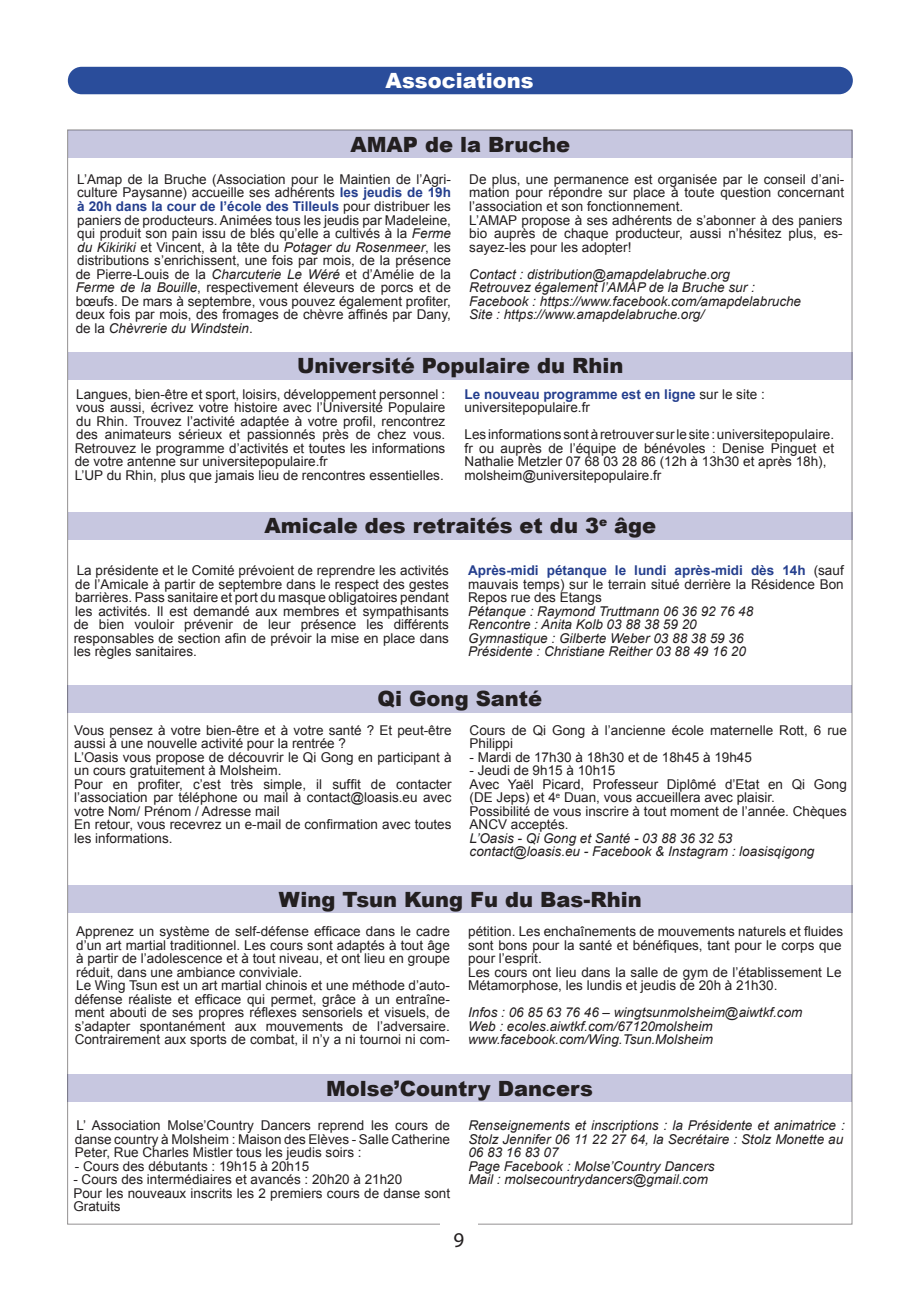
<style>
.page{position:relative;width:919px;height:1289px;background:#fff}
.page>*{position:absolute;margin:0;border:0;box-sizing:border-box;transform-origin:0 0}
.t1{font:900 21px "Arial";color:#231f20}
.t2{font:900 21px "Arial";color:#fff}
.t3{font:21px "Myriad Pro";color:#231f20}
.t4{font:13.5px/13.5px "Arial";color:#231f20}
.t5{font:italic 13.5px/13.5px "Arial";color:#231f20}
.s1{font-weight:700;color:#253f8e}
.s2{font-style:italic}
</style>
<div class="page">
<div style="left:68px;top:67px;width:784px;height:27px;background:#2a4d9b;border-radius:14px"></div>
<div style="left:68px;top:131px;width:784px;height:27px;background:#c7c7e0"></div>
<div style="left:67px;top:685px;width:785px;height:27px;background:#c7c7e0"></div>
<div style="left:68px;top:885px;width:784px;height:28px;background:#c7c7e0"></div>
<div style="left:68px;top:352px;width:784px;height:27px;background:#c7c7e0"></div>
<div style="left:68px;top:512px;width:784px;height:27px;background:#c7c7e0"></div>
<div style="left:67px;top:1074px;width:784px;height:28px;background:#c7c7e0"></div>
<h1 class="t2" style="left:385px;top:65px;width:149px">Associations</h1>
<h1 class="t1" style="left:350px;top:129px;width:221px">AMAP de la Bruche</h1>
<p class="t4" style="left:76px;top:172px;width:377px;text-align:justify">L’Amap de la Bruche (Association pour le Maintien de l’Agri&shy;culture Paysanne) accueille ses adhérents <span class="s1">les jeudis de 19h à 20h dans la cour de l’école des Tilleuls</span> pour distribuer les paniers de producteurs. Animées tous les jeudis par Madeleine, qui produit son pain issu de blés qu’elle a cultivés à la <span class="s2">Ferme du Kikiriki</span> et Vincent, à la tête du <span class="s2">Potager du Rosenmeer</span>, les distributions s’enrichissent, une fois par mois, de la présence de Pierre-Louis de la <span class="s2">Charcuterie Le Wéré</span> et d’Amélie de la <span class="s2">Ferme de la Bouille</span>, respectivement éleveurs de porcs et de bœufs. De mars à septembre, vous pouvez également profiter, deux fois par mois, des fromages de chèvre affinés par Dany, de la <span class="s2">Chèvrerie du Windstein</span>.</p>
<p class="t4" style="left:469px;top:172px;width:376px">De plus, une permanence est organisée par le conseil d’ani&shy;mation pour répondre sur place à toute question concernant l’association et son fonctionnement.<br>L’AMAP propose à ses adhérents de s’abonner à des paniers bio auprès de chaque producteur, aussi n’hésitez plus, es&shy;sayez-les pour les adopter!</p>
<p class="t5" style="left:469px;top:267px;width:333px">Contact : distribution@amapdelabruche.org<br>Retrouvez également l’AMAP de la Bruche sur :<br>Facebook : https://www.facebook.com/amapdelabruche Site : https://www.amapdelabruche.org/</p>
<h1 class="t1" style="left:297px;top:350px;width:328px">Université Populaire du Rhin</h1>
<p class="t4" style="left:75px;top:387px;width:372px">Langues, bien-être et sport, loisirs, développement personnel : vous aussi, écrivez votre histoire avec l’Université Populaire du Rhin. Trouvez l’activité adaptée à votre profil, rencontrez des animateurs sérieux et passionnés près de chez vous.<br>Retrouvez le programme d’activités et toutes les informations de votre antenne sur universitepopulaire.fr<br>L’UP du Rhin, plus que jamais lieu de rencontres essentielles.</p>
<p class="t4" style="left:464px;top:387px;width:302px"><span class="s1">Le nouveau programme est en ligne</span> sur le site : universitepopulaire.fr</p>
<p class="t4" style="left:464px;top:428px;width:371px">Les informations sont à retrouver sur le site : universitepopulaire. fr ou auprès de l’équipe de bénévoles : Denise Pinguet et Nathalie Metzler 07 68 03 28 86 (12h à 13h30 et après 18h), molsheim@universitepopulaire.fr</p>
<h1 class="t1" style="left:264px;top:510px;width:393px">Amicale des retraités et du 3<sup>e</sup> âge</h1>
<p class="t4" style="left:74px;top:563px;width:377px;text-align:justify">La présidente et le Comité prévoient de reprendre les activités de l’Amicale à partir de septembre dans le respect des gestes barrières. Pass sanitaire et port du masque obligatoires pendant les activités. Il est demandé aux membres et sympathisants de bien vouloir prévenir de leur présence les différents responsables de section afin de prévoir la mise en place dans les règles sanitaires.</p>
<p class="t4" style="left:468px;top:563px;width:377px;text-align:justify"><span class="s1">Après-midi pétanque le lundi après-midi dès 14h</span> (sauf mauvais temps) sur le terrain situé derrière la Résidence Bon Repos rue des Etangs</p>
<p class="t5" style="left:468px;top:604px;width:286px">Pétanque : Raymond Truttmann 06 36 92 76 48<br>Rencontre : Anita Kolb 03 88 38 59 20<br>Gymnastique : Gilberte Weber 03 88 38 59 36<br>Présidente : Christiane Reither 03 88 49 16 20</p>
<h1 class="t1" style="left:377px;top:683px;width:166px">Qi Gong Santé</h1>
<p class="t4" style="left:74px;top:723px;width:379px">Vous pensez à votre bien-être et à votre santé ? Et peut-être aussi à une nouvelle activité pour la rentrée ?<br>L’Oasis vous propose de découvrir le Qi Gong en participant à un cours gratuitement à Molsheim.<br>Pour en profiter, c’est très simple, il suffit de contacter l’association par téléphone ou mail à contact@loasis.eu avec votre Nom/ Prénom / Adresse mail<br>En retour, vous recevrez un e-mail de confirmation avec toutes les informations.</p>
<p class="t4" style="left:469px;top:723px;width:379px">Cours de Qi Gong à l’ancienne école maternelle Rott, 6 rue<br>Philippi</p>
<p class="t4" style="left:469px;top:750px;width:284px">- Mardi de 17h30 à 18h30 et de 18h45 à 19h45</p>
<p class="t4" style="left:469px;top:763px;width:379px">- Jeudi de 9h15 à 10h15<br>Avec Yaël Picard, Professeur Diplômé d’Etat en Qi Gong (DE Jeps) et 4<sup>e</sup> Duan, vous accueillera avec plaisir.<br>Possibilité de vous inscrire à tout moment de l’année. Chèques ANCV acceptés.</p>
<p class="t5" style="left:469px;top:831px;width:346px">L’Oasis - Qi Gong et Santé - 03 88 36 32 53 contact@loasis.eu - Facebook &amp; Instagram : loasisqigong</p>
<h1 class="t1" style="left:279px;top:884px;width:364px">Wing Tsun Kung Fu du Bas-Rhin</h1>
<p class="t4" style="left:75px;top:924px;width:377px">Apprenez un système de self-défense efficace dans le cadre d’un art martial traditionnel. Les cours sont adaptés à tout âge à partir de l’adolescence et à tout niveau, et ont lieu en groupe réduit, dans une ambiance conviviale.<br>Le Wing Tsun est un art martial chinois et une méthode d’auto&shy;défense réaliste et efficace qui permet, grâce à un entraîne&shy;ment abouti de ses propres réflexes sensoriels et visuels, de s’adapter spontanément aux mouvements de l’adversaire.<br>Contrairement aux sports de combat, il n’y a ni tournoi ni com-</p>
<p class="t4" style="left:468px;top:924px;width:376px">pétition. Les enchaînements de mouvements naturels et fluides sont bons pour la santé et bénéfiques, tant pour le corps que pour l’esprit.<br>Les cours ont lieu dans la salle de gym de l’établissement Le Métamorphose, les lundis et jeudis de 20h à 21h30.</p>
<p class="t5" style="left:468px;top:1005px;width:336px">Infos : 06 85 63 76 46 – wingtsunmolsheim@aiwtkf.com<br>Web : ecoles.aiwtkf.com/67120molsheim www.facebook.com/Wing.Tsun.Molsheim</p>
<h1 class="t1" style="left:326px;top:1073px;width:268px">Molse’Country Dancers</h1>
<p class="t4" style="left:75px;top:1118px;width:376px;text-align:justify">L’ Association Molse’Country Dancers reprend les cours de danse country à Molsheim : Maison des Elèves - Salle Catherine Peter, Rue Charles Mistler tous les jeudis soirs :</p>
<p class="t4" style="left:75px;top:1159px;width:236px">- Cours des débutants : 19h15 à 20h15</p>
<p class="t4" style="left:73px;top:1172px;width:378px">- Cours des intermédiaires et avancés : 20h20 à 21h20<br>Pour les nouveaux inscrits les 2 premiers cours de danse sont<br>Gratuits</p>
<p class="t5" style="left:468px;top:1118px;width:378px">Renseignements et inscriptions : la Présidente et animatrice :<br>Stolz Jennifer 06 11 22 27 64, la Secrétaire : Stolz Monette au 06 83 16 83 07<br>Page Facebook : Molse’Country Dancers<br>Mail : molsecountrydancers@gmail.com</p>
<h1 class="t3" style="left:445px;top:1228px;width:20px">49</h1>
</div>
